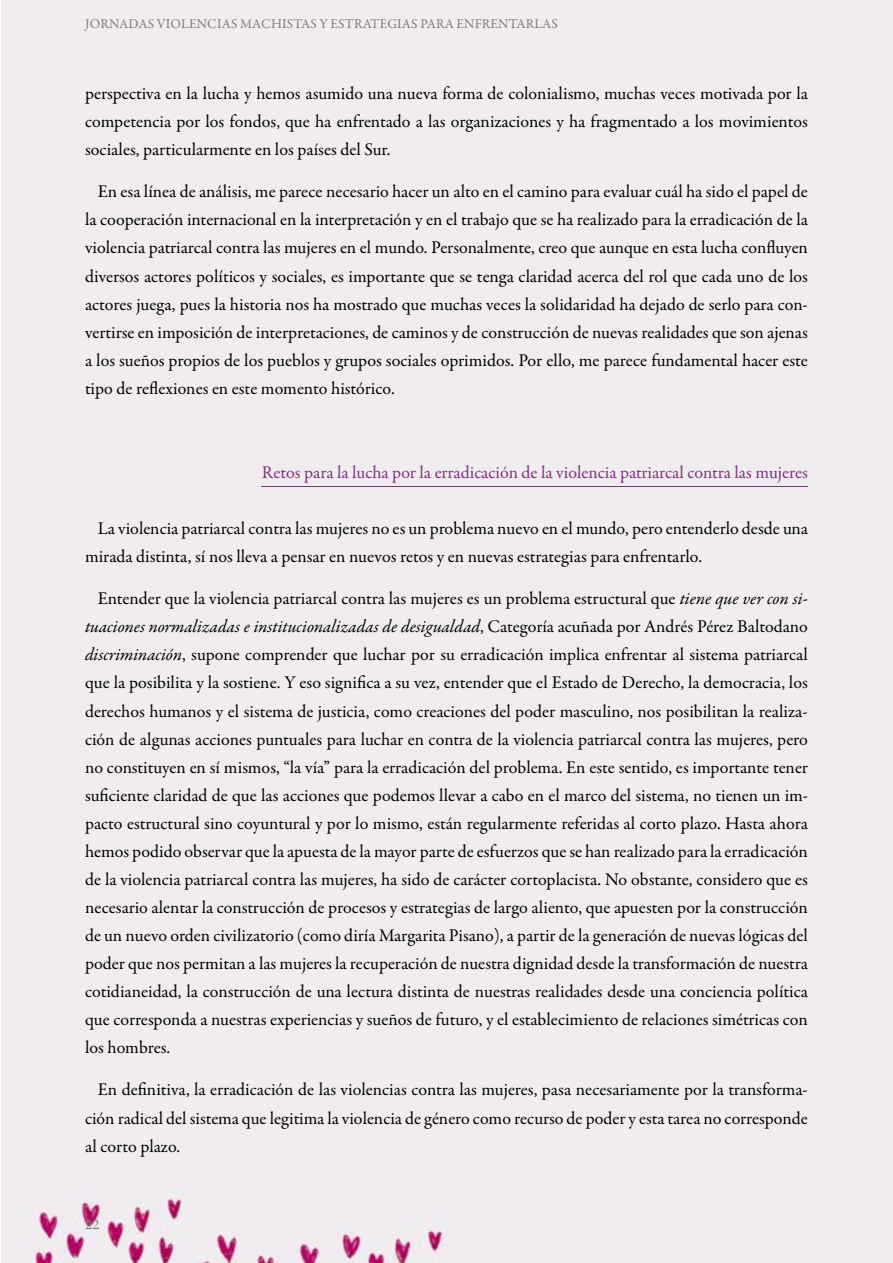
<style>
.page{position:relative;width:893px;height:1263px;background:#fff}
.page>*{position:absolute;margin:0;border:0;box-sizing:border-box;transform-origin:0 0}
.t1{font:18px/28px "Garamond Premr Pro";color:#000;text-align:justify}
.t2{font:18px "Garamond Premr Pro";letter-spacing:-.005em;color:#7e3180}
.t3{font:15px "Garamond Premr Pro";color:#7b7c7c}
.t4{font:13.5px "Garamond Premr Pro";letter-spacing:.01em;color:#7b7c7c}
.s1{font-style:italic}
</style>
<div class="page">
<div style="left:1px;top:0;width:892px;height:1263px;background:#f0ecef"></div>
<img style="left:34px;top:1197px;width:410px;height:66px">
<hr style="left:262px;top:486px;width:546px;height:1px;background:#7e3180">
<p class="t4" style="left:85px;top:16px;width:474px">JORNADAS VIOLENCIAS MACHISTAS Y ESTRATEGIAS PARA ENFRENTARLAS</p>
<p class="t1" style="left:85px;top:80px;width:724px">perspectiva en la lucha y hemos asumido una nueva forma de colonialismo, muchas veces motivada por la competencia por los fondos, que ha enfrentado a las organizaciones y ha fragmentado a los movimientos sociales, particularmente en los países del Sur.</p>
<p class="t1" style="left:85px;top:178px;width:724px;text-indent:13px">En esa línea de análisis, me parece necesario hacer un alto en el camino para evaluar cuál ha sido el papel de la cooperación internacional en la interpretación y en el trabajo que se ha realizado para la erradicación de la violencia patriarcal contra las mujeres en el mundo. Personalmente, creo que aunque en esta lucha confluyen diversos actores políticos y sociales, es importante que se tenga claridad acerca del rol que cada uno de los actores juega, pues la historia nos ha mostrado que muchas veces la solidaridad ha dejado de serlo para con&shy;vertirse en imposición de interpretaciones, de caminos y de construcción de nuevas realidades que son ajenas a los sueños propios de los pueblos y grupos sociales oprimidos. Por ello, me parece fundamental hacer este tipo de reflexiones en este momento histórico.</p>
<p class="t2" style="left:262px;top:461px;width:547px">Retos para la lucha por la erradicación de la violencia patriarcal contra las mujeres</p>
<p class="t1" style="left:85px;top:515px;width:724px;text-indent:13px">La violencia patriarcal contra las mujeres no es un problema nuevo en el mundo, pero entenderlo desde una mirada distinta, sí nos lleva a pensar en nuevos retos y en nuevas estrategias para enfrentarlo.</p>
<p class="t1" style="left:85px;top:585px;width:724px;text-indent:13px">Entender que la violencia patriarcal contra las mujeres es un problema estructural que <span class="s1">tiene que ver con si&shy;tuaciones normalizadas e institucionalizadas de desigualdad</span>, Categoría acuñada por Andrés Pérez Baltodano <span class="s1">discriminación</span>, supone comprender que luchar por su erradicación implica enfrentar al sistema patriarcal que la posibilita y la sostiene. Y eso significa a su vez, entender que el Estado de Derecho, la democracia, los derechos humanos y el sistema de justicia, como creaciones del poder masculino, nos posibilitan la realiza&shy;ción de algunas acciones puntuales para luchar en contra de la violencia patriarcal contra las mujeres, pero no constituyen en sí mismos, “la vía” para la erradicación del problema. En este sentido, es importante tener suficiente claridad de que las acciones que podemos llevar a cabo en el marco del sistema, no tienen un im&shy;pacto estructural sino coyuntural y por lo mismo, están regularmente referidas al corto plazo. Hasta ahora hemos podido observar que la apuesta de la mayor parte de esfuerzos que se han realizado para la erradicación de la violencia patriarcal contra las mujeres, ha sido de carácter cortoplacista. No obstante, considero que es necesario alentar la construcción de procesos y estrategias de largo aliento, que apuesten por la construcción de un nuevo orden civilizatorio (como diría Margarita Pisano), a partir de la generación de nuevas lógicas del poder que nos permitan a las mujeres la recuperación de nuestra dignidad desde la transformación de nuestra cotidianeidad, la construcción de una lectura distinta de nuestras realidades desde una conciencia política que corresponda a nuestras experiencias y sueños de futuro, y el establecimiento de relaciones simétricas con los hombres.</p>
<p class="t1" style="left:85px;top:1076px;width:724px;text-indent:13px">En definitiva, la erradicación de las violencias contra las mujeres, pasa necesariamente por la transforma&shy;ción radical del sistema que legitima la violencia de género como recurso de poder y esta tarea no corresponde al corto plazo.</p>
<p class="t3" style="left:85px;top:1215px;width:16px">22</p>
</div>
